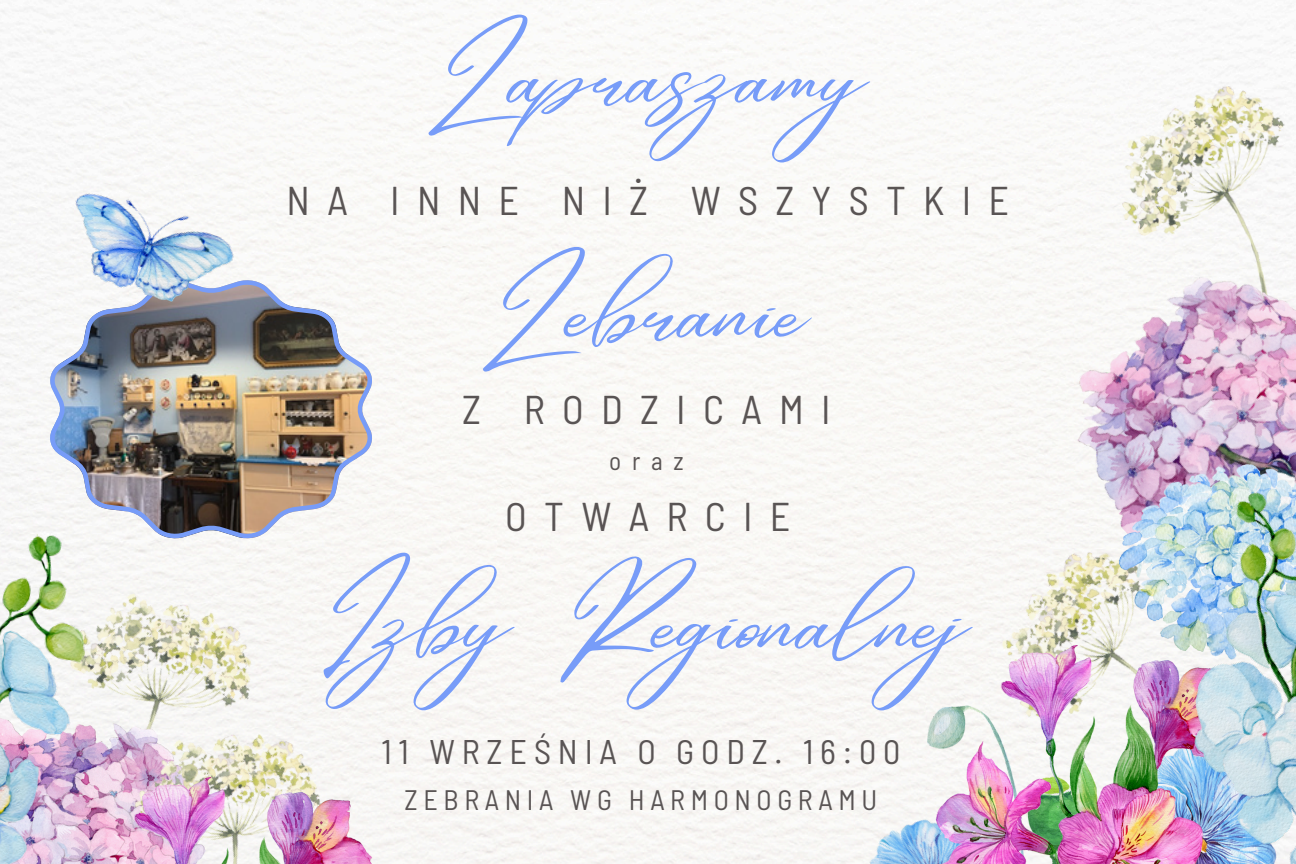
<style>
.page{position:relative;width:1296px;height:864px;background:#fff}
.page>*{position:absolute;margin:0;border:0;box-sizing:border-box;transform-origin:0 0}
.t1{font:102.9px "Andasia";color:#779cf8}
.t2{font:99.9px "Andasia";color:#779cf8}
.t3{font:semi-condensed 40.2px "Barlow";letter-spacing:.43em;color:#595454}
.t4{font:semi-condensed 34.2px "Barlow";letter-spacing:.2em;color:#595454}
.t5{font:semi-condensed 28.2px "Barlow";letter-spacing:.2em;color:#595454}
.t6{font:semi-condensed 25.2px "Barlow";color:#595454}
</style>
<div class="page">
<img style="left:1116px;top:83px;width:180px;height:121px">
<img style="left:1027px;top:204px;width:269px;height:327px">
<img style="left:123px;top:552px;width:154px;height:140px">
<img style="left:972px;top:531px;width:113px;height:115px">
<img style="left:123px;top:692px;width:216px;height:85px">
<img style="left:838px;top:789px;width:84px;height:75px">
<img style="left:922px;top:646px;width:163px;height:218px">
<img style="left:1085px;top:466px;width:211px;height:398px">
<img style="left:0;top:530px;width:123px;height:314px">
<img style="left:0;top:844px;width:56px;height:20px">
<img style="left:50px;top:280px;width:322px;height:258px">
<img style="left:50px;top:175px;width:197px;height:152px">
<img style="left:56px;top:777px;width:317px;height:87px">
<p class="t2" style="left:427px;top:0;width:502px">Zapraszamy</p>
<h1 class="t3" style="left:287px;top:175px;width:724px">NA INNE NIŻ WSZYSTKIE</h1>
<p class="t1" style="left:482px;top:232px;width:331px">Zebranie</p>
<p class="t3" style="left:462px;top:384px;width:370px">Z RODZICAMI</p>
<p class="t6" style="left:609px;top:445px;width:76px">oraz</p>
<h3 class="t3" style="left:505px;top:491px;width:287px">OTWARCIE</h3>
<p class="t1" style="left:312px;top:543px;width:740px">IzbyRegionalnej</p>
<h4 class="t4" style="left:381px;top:730px;width:520px">11 WRZEŚNIA O GODZ. 16:00</h4>
<p class="t5" style="left:405px;top:782px;width:474px">ZEBRANIA WG HARMONOGRAMU</p>
</div>
